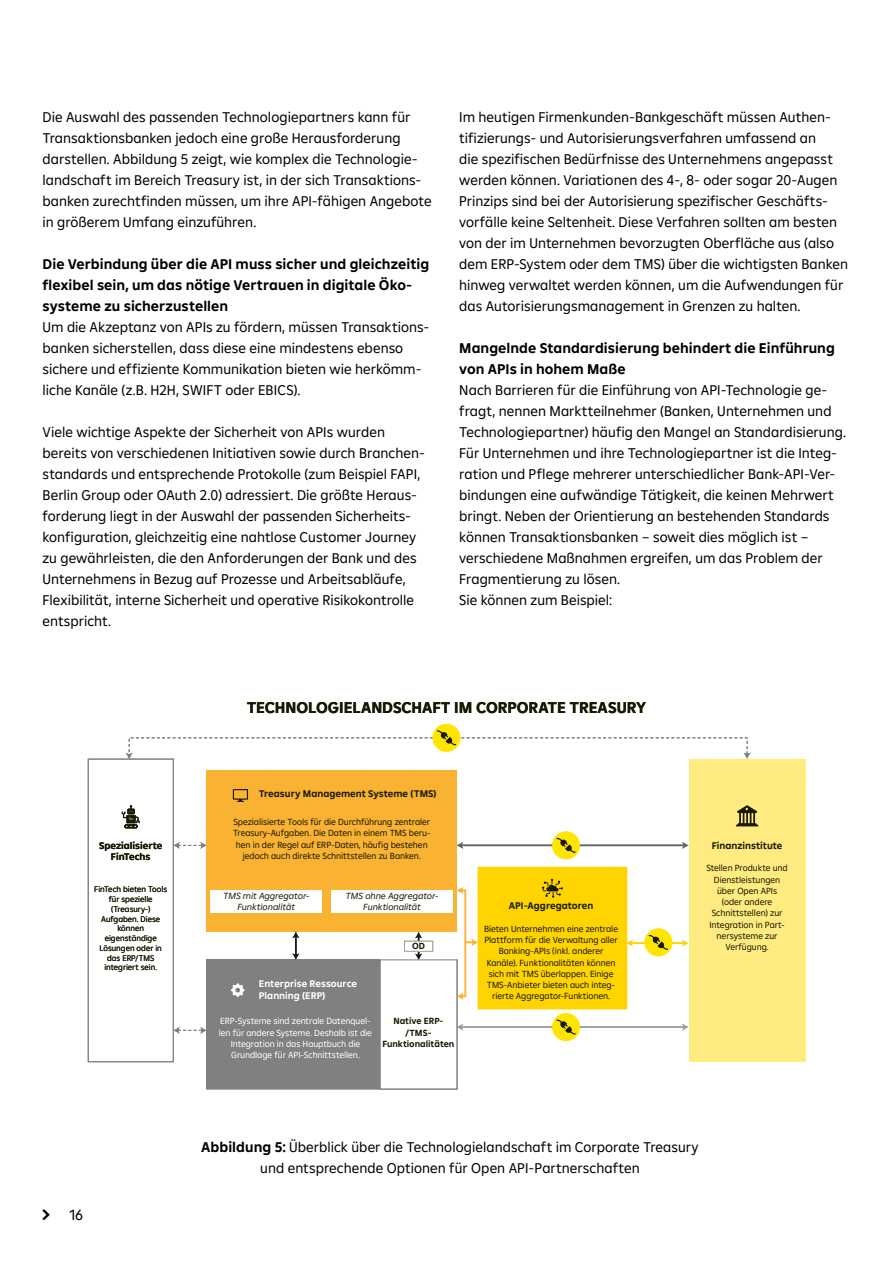
<style>
.page{position:relative;width:893px;height:1263px;background:#fff}
.page>*{position:absolute;margin:0;border:0;box-sizing:border-box;transform-origin:0 0}
.t1{font:700 15.75px "Amalia";color:#191902}
.t2{font:15px "Amalia";color:#000}
.t3{font:14.25px/21px "Amalia";letter-spacing:.005em;color:#000}
.t4{font:700 14.25px/21px "Amalia";letter-spacing:.005em;color:#000}
.t5{font:700 9.75px/11.2px "Amalia";letter-spacing:-.005em;color:#191902;text-align:center}
.t6{font:700 9.75px/11.7px "Amalia";letter-spacing:-.005em;color:#fff}
.t7{font:9px/11.2px "Amalia";letter-spacing:-.01em;color:#191902;text-align:center}
.t8{font:9px/11.2px "Amalia";letter-spacing:-.01em;color:#fff;text-align:center}
.t9{font:italic 9px/11.2px "Amalia";letter-spacing:-.01em;color:#191902;text-align:center}
.t10{font:700 9px/11.2px "Amalia";letter-spacing:-.005em;color:#191902;text-align:center}
.t11{font:8.25px/9.8px "Amalia";letter-spacing:-.005em;color:#191902;text-align:center}
.s1{font-family:"RBI Device Arrow"}
.s2{font-weight:700}
</style>
<div class="page">
<hr style="left:631px;top:942px;width:53px;height:2px;background:#ffd400">
<svg style="left:627px;top:939px;width:6px;height:8px"></svg>
<svg style="left:682px;top:939px;width:7px;height:8px"></svg>
<svg style="left:466px;top:939px;width:12px;height:7px"></svg>
<div style="left:461px;top:890px;width:5px;height:107px;border:2px solid #f9b232"></div>
<svg style="left:457px;top:887px;width:6px;height:7px"></svg>
<svg style="left:457px;top:993px;width:6px;height:7px"></svg>
<div style="left:478px;top:867px;width:149px;height:142px;background:#ffd400"></div>
<svg style="left:542px;top:879px;width:21px;height:19px"></svg>
<div style="left:207px;top:771px;width:250px;height:161px;background:#f9b232"></div>
<div style="left:207px;top:960px;width:250px;height:129px;background:#808080"></div>
<div style="left:206px;top:959px;width:251px;height:130px;border:1px solid #7f7f7f"></div>
<div style="left:380px;top:960px;width:77px;height:129px;background:#fff"></div>
<div style="left:380px;top:959px;width:77px;height:130px;border:1px solid #7f7f7f"></div>
<div style="left:689px;top:759px;width:117px;height:303px;background:#ffeb80"></div>
<hr style="left:461px;top:845px;width:223px;height:1px;background:#636362">
<svg style="left:457px;top:842px;width:6px;height:7px"></svg>
<svg style="left:682px;top:842px;width:7px;height:7px"></svg>
<div style="left:88px;top:759px;width:86px;height:303px;border:1px solid #7f7f7f"></div>
<div style="left:129px;top:737px;width:618px;height:18px;border:1px dashed #7f7f7f"></div>
<svg style="left:743px;top:752px;width:8px;height:7px"></svg>
<svg style="left:126px;top:753px;width:7px;height:6px"></svg>
<svg style="left:173px;top:842px;width:34px;height:7px"></svg>
<svg style="left:173px;top:1027px;width:34px;height:7px"></svg>
<svg style="left:736px;top:805px;width:22px;height:21px"></svg>
<svg style="left:121px;top:805px;width:19px;height:23px"></svg>
<svg style="left:233px;top:789px;width:15px;height:13px"></svg>
<svg style="left:231px;top:983px;width:13px;height:14px"></svg>
<div style="left:433px;top:724px;width:27px;height:28px;background:#ffe500;border-radius:50%"></div>
<svg style="left:437px;top:730px;width:19px;height:15px"></svg>
<div style="left:552px;top:831px;width:28px;height:28px;background:#ffe500;border-radius:50%"></div>
<svg style="left:556px;top:838px;width:20px;height:15px"></svg>
<div style="left:645px;top:928px;width:27px;height:28px;background:#ffe500;border-radius:50%"></div>
<svg style="left:649px;top:935px;width:19px;height:15px"></svg>
<hr style="left:461px;top:1026px;width:223px;height:2px;background:#9c9d9d">
<svg style="left:457px;top:1023px;width:6px;height:8px"></svg>
<svg style="left:682px;top:1023px;width:7px;height:8px"></svg>
<div style="left:552px;top:1013px;width:28px;height:28px;background:#ffe500;border-radius:50%"></div>
<svg style="left:556px;top:1019px;width:20px;height:15px"></svg>
<div style="left:211px;top:889px;width:111px;height:23px;background:#fff"></div>
<div style="left:331px;top:889px;width:122px;height:23px;background:#fff"></div>
<svg style="left:292px;top:932px;width:7px;height:28px"></svg>
<svg style="left:415px;top:932px;width:7px;height:28px"></svg>
<div style="left:405px;top:941px;width:28px;height:10px;background:#fff"></div>
<div style="left:404px;top:941px;width:29px;height:10px;border:1px solid #9c9d9d"></div>
<p class="t3" style="left:43px;top:106px;width:391px">Die Auswahl des passenden Technologiepartners kann für Transaktionsbanken jedoch eine große Herausforderung darstellen. Abbildung 5 zeigt, wie komplex die Technologie&shy;landschaft im Bereich Treasury ist, in der sich Transaktions&shy;banken zurechtfinden müssen, um ihre API-fähigen Angebote in größerem Umfang einzuführen.</p>
<p class="t4" style="left:43px;top:253px;width:388px">Die Verbindung über die API muss sicher und gleichzeitig flexibel sein, um das nötige Vertrauen in digitale Öko&shy;systeme zu sicherzustellen</p>
<p class="t3" style="left:43px;top:316px;width:388px">Um die Akzeptanz von APIs zu fördern, müssen Transaktions&shy;banken sicherstellen, dass diese eine mindestens ebenso sichere und effiziente Kommunikation bieten wie herkömm&shy;liche Kanäle (z.B. H2H, SWIFT oder EBICS).</p>
<p class="t3" style="left:43px;top:421px;width:384px">Viele wichtige Aspekte der Sicherheit von APIs wurden bereits von verschiedenen Initiativen sowie durch Branchen&shy;standards und entsprechende Protokolle (zum Beispiel FAPI, Berlin Group oder OAuth 2.0) adressiert. Die größte Heraus&shy;forderung liegt in der Auswahl der passenden Sicherheits&shy;konfiguration, gleichzeitig eine nahtlose Customer Journey zu gewährleisten, die den Anforderungen der Bank und des Unternehmens in Bezug auf Prozesse und Arbeitsabläufe, Flexibilität, interne Sicherheit und operative Risikokontrolle entspricht.</p>
<p class="t3" style="left:459px;top:106px;width:390px">Im heutigen Firmenkunden-Bankgeschäft müssen Authen&shy;tifizierungs- und Autorisierungsverfahren umfassend an<br>die spezifischen Bedürfnisse des Unternehmens angepasst werden können. Variationen des 4-, 8- oder sogar 20-Augen Prinzips sind bei der Autorisierung spezifischer Geschäfts&shy;vorfälle keine Seltenheit. Diese Verfahren sollten am besten von der im Unternehmen bevorzugten Oberfläche aus (also dem ERP-System oder dem TMS) über die wichtigsten Banken hinweg verwaltet werden können, um die Aufwendungen für das Autorisierungsmanagement in Grenzen zu halten.</p>
<p class="t4" style="left:459px;top:337px;width:377px">Mangelnde Standardisierung behindert die Einführung von APIs in hohem Maße</p>
<p class="t3" style="left:459px;top:379px;width:388px">Nach Barrieren für die Einführung von API-Technologie ge&shy;fragt, nennen Marktteilnehmer (Banken, Unternehmen und Technologiepartner) häufig den Mangel an Standardisierung.<br>Für Unternehmen und ihre Technologiepartner ist die Integ&shy;ration und Pflege mehrerer unterschiedlicher Bank-API-Ver&shy;bindungen eine aufwändige Tätigkeit, die keinen Mehrwert bringt. Neben der Orientierung an bestehenden Standards können Transaktionsbanken – soweit dies möglich ist – verschiedene Maßnahmen ergreifen, um das Problem der Fragmentierung zu lösen.<br>Sie können zum Beispiel:</p>
<p class="t1" style="left:247px;top:697px;width:401px">TECHNOLOGIELANDSCHAFT IM CORPORATE TREASURY</p>
<p class="t5" style="left:99px;top:839px;width:65px">Spezialisierte<br>FinTechs</p>
<p class="t11" style="left:94px;top:884px;width:74px">FinTech bieten Tools für spezielle (Treasury-)<br>Aufgaben. Diese können eigenständige<br>Lösungen oder in das ERP/TMS integriert sein.</p>
<p class="t2" style="left:43px;top:1205px;width:42px"><span class="s1">·</span> 16</p>
<p class="t5" style="left:259px;top:788px;width:179px">Treasury Management Systeme (TMS)</p>
<p class="t7" style="left:233px;top:816px;width:199px">Spezialisierte Tools für die Durchführung zentraler Treasury-Aufgaben. Die Daten in einem TMS beru&shy;hen in der Regel auf ERP-Daten, häufig bestehen jedoch auch direkte Schnittstellen zu Banken.</p>
<p class="t9" style="left:223px;top:890px;width:88px">TMS mit Aggregator-<br>Funktionalität</p>
<p class="t9" style="left:346px;top:890px;width:94px">TMS ohne Aggregator-<br>Funktionalität</p>
<p class="t10" style="left:412px;top:940px;width:14px">OD</p>
<p class="t6" style="left:259px;top:978px;width:100px">Enterprise Ressource<br>Planning (ERP)</p>
<p class="t8" style="left:219px;top:1015px;width:155px">ERP-Systeme sind zentrale Datenquel&shy;len für andere Systeme. Deshalb ist die Integration in das Hauptbuch die Grundlage für API-Schnittstellen.</p>
<p class="t10" style="left:382px;top:1015px;width:74px">Native ERP-/TMS-<br>Funktionalitäten</p>
<p class="t5" style="left:509px;top:900px;width:86px">API-Aggregatoren</p>
<p class="t7" style="left:484px;top:923px;width:135px">Bieten Unternehmen eine zentrale Plattform für die Verwaltung aller Banking-APIs (inkl. anderer Kanäle). Funktionalitäten können sich mit TMS überlappen. Einige TMS-Anbieter bieten auch integ&shy;rierte Aggregator-Funktionen.</p>
<p class="t5" style="left:712px;top:839px;width:72px">Finanzinstitute</p>
<p class="t7" style="left:706px;top:862px;width:83px">Stellen Produkte und<br>Dienstleistungen über Open APIs (oder andere<br>Schnittstellen) zur<br>Integration in Part&shy;nersysteme zur<br>Verfügung.</p>
<p class="t3" style="left:201px;top:1136px;width:499px;text-align:center"><span class="s2">Abbildung 5:</span> Überblick über die Technologielandschaft im Corporate Treasury und entsprechende Optionen für Open API-Partnerschaften</p>
</div>
